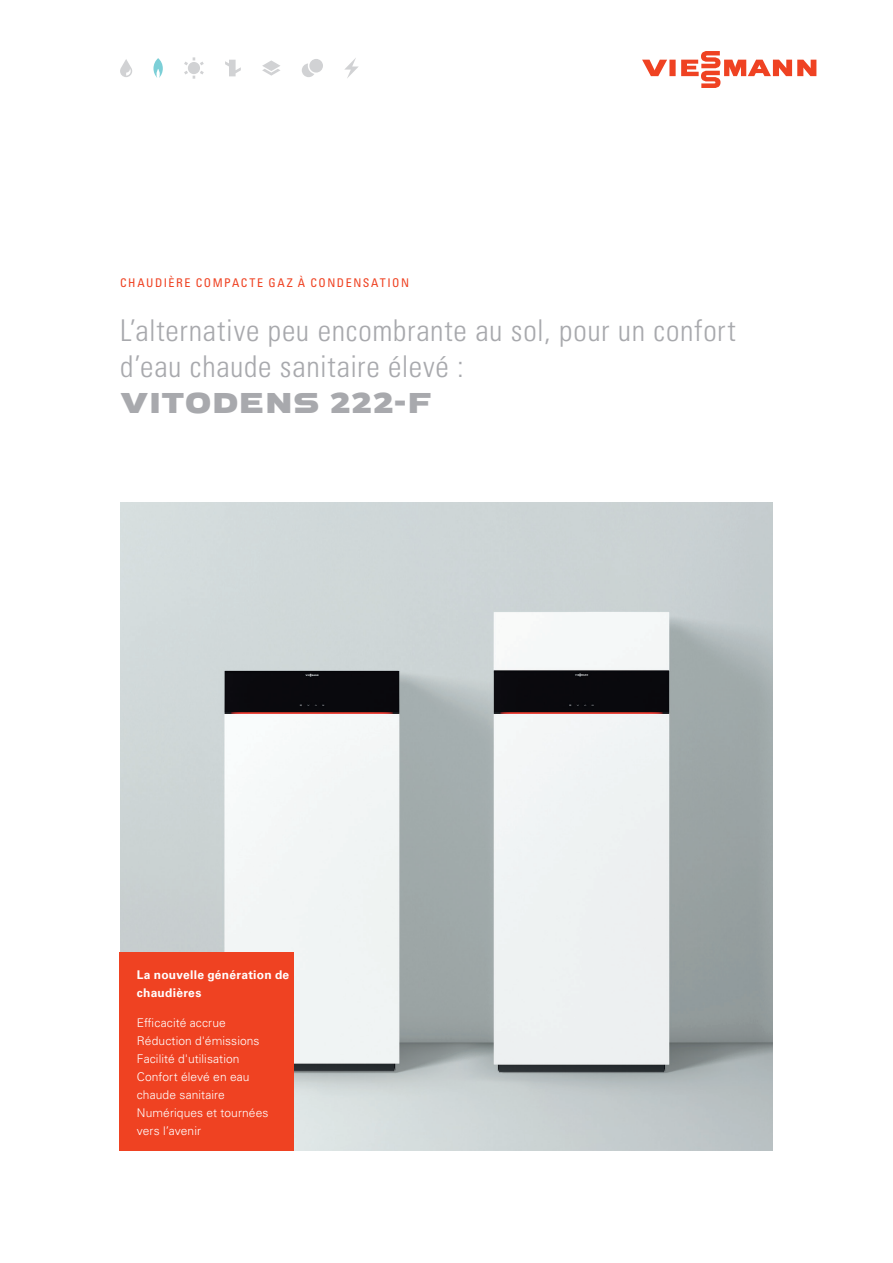
<style>
.page{position:relative;width:893px;height:1263px;background:#fff}
.page>*{position:absolute;margin:0;border:0;box-sizing:border-box;transform-origin:0 0}
.Titel{font:30px/36px "Univers LTCYR 47 Light Cond";letter-spacing:.025em;color:#a8a9ad}
.Titel_Viessmann_Schr{font:700 30px "Viessmann";letter-spacing:.005em;color:#a8a9ad}
.Copy___Univers_Light{font:300 12px/18px "Univers LTCYR 45";letter-spacing:.01em;color:#fff}
.Topic{font:condensed 12px "Univers LTCYR 57";letter-spacing:.13em;color:#ef4222}
.Infobox_Headline{font:700 12px/18px "Univers LTCYR 65";letter-spacing:.02em;color:#fff}
</style>
<div class="page">
<img style="left:120px;top:503px;width:653px;height:648px">
<div style="left:120px;top:953px;width:174px;height:198px;background:#ef4222"></div>
<svg style="left:642px;top:51px;width:174px;height:37px"></svg>
<svg style="left:302px;top:59px;width:21px;height:18px"></svg>
<svg style="left:344px;top:58px;width:15px;height:20px"></svg>
<svg style="left:184px;top:57px;width:20px;height:22px"></svg>
<svg style="left:225px;top:60px;width:16px;height:16px"></svg>
<svg style="left:262px;top:60px;width:18px;height:16px"></svg>
<svg style="left:153px;top:58px;width:10px;height:20px"></svg>
<svg style="left:120px;top:59px;width:12px;height:18px"></svg>
<p class="Topic" style="left:120px;top:275px;width:290px">CHAUDIÈRE COMPACTE GAZ À CONDENSATION</p>
<p class="Titel" style="left:120px;top:310px;width:617px">L’alternative peu encombrante au sol, pour un confort d’eau chaude sanitaire élevé :</p>
<p class="Titel_Viessmann_Schr" style="left:120px;top:382px;width:313px">VITODENS 222-F</p>
<p class="Infobox_Headline" style="left:137px;top:965px;width:154px">La nouvelle génération de chaudières</p>
<p class="Copy___Univers_Light" style="left:137px;top:1014px;width:91px">Efficacité accrue</p>
<p class="Copy___Univers_Light" style="left:137px;top:1032px;width:124px">Réduction d'émissions</p>
<p class="Copy___Univers_Light" style="left:137px;top:1050px;width:104px">Facilité d'utilisation</p>
<p class="Copy___Univers_Light" style="left:137px;top:1068px;width:114px">Confort élevé en eau chaude sanitaire</p>
<p class="Copy___Univers_Light" style="left:137px;top:1104px;width:133px">Numériques et tournées vers l’avenir</p>
</div>
